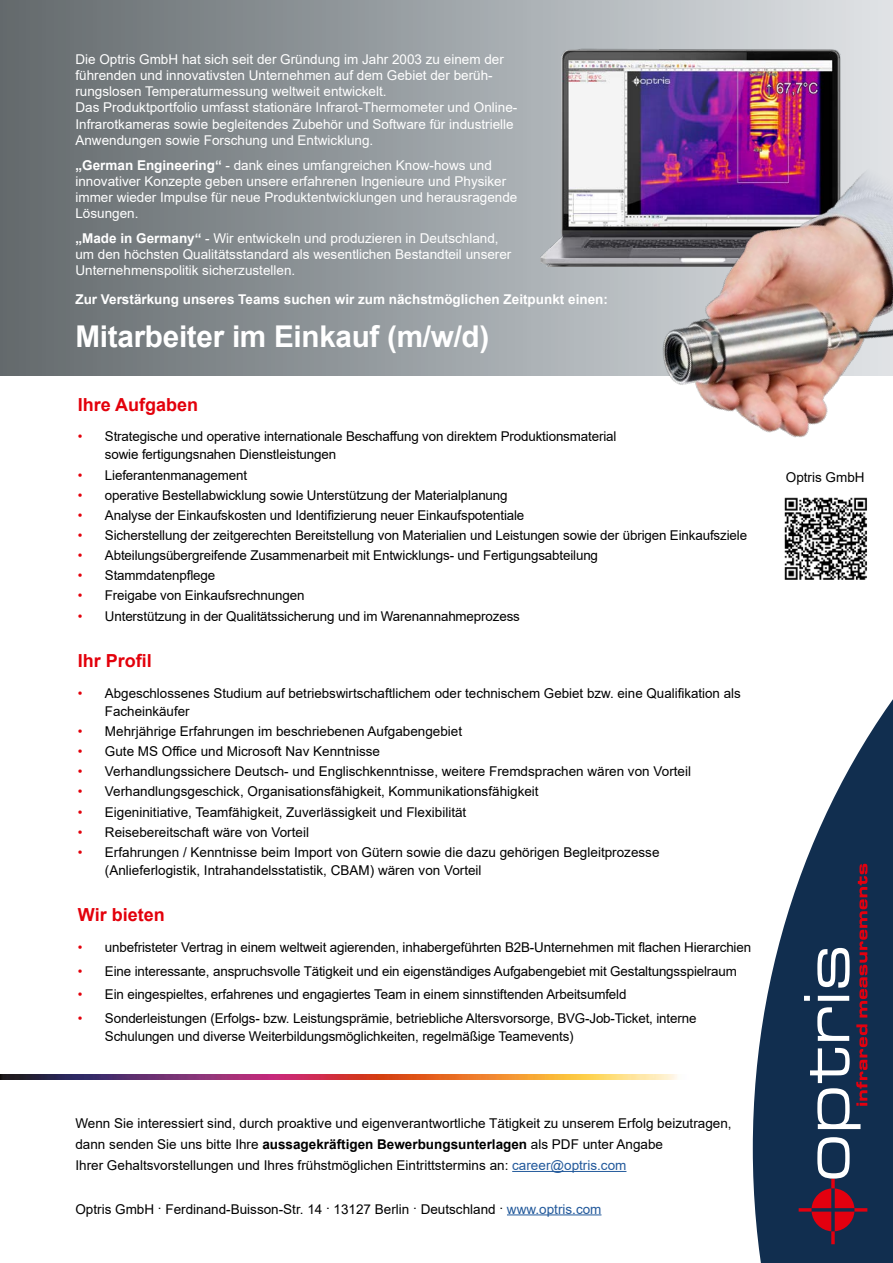
<style>
.page{position:relative;width:893px;height:1263px;background:#fff}
.page>*{position:absolute;margin:0;border:0;box-sizing:border-box;transform-origin:0 0}
.t1{font:700 30px "Arial";letter-spacing:-.01em;color:#fff}
.t2{font:700 18px "Arial";color:#e3000b}
.t3{font:13.5px/18px "Arial";letter-spacing:-.01em;color:#000}
.t4{font:13.5px/16.2px "Arial";color:#fff}
.t5{font:700 13.5px "Arial";color:#fff}
.s1{font-weight:700}
.s2{color:#e3000b}
.s3{color:#22599b}
</style>
<div class="page">
<div style="left:0;top:0;width:893px;height:375px;background:linear-gradient(to right,#61696c,#e0e3e7)"></div>
<svg style="left:753px;top:699px;width:140px;height:564px;fill:#112e4f"></svg>
<svg style="left:799px;top:1137px;width:68px;height:107px;background:#483450"></svg>
<svg style="left:804px;top:864px;width:63px;height:265px;background:#3d4661"></svg>
<img style="left:537px;top:39px;width:329px;height:227px">
<img style="left:612px;top:83px;width:281px;height:355px">
<hr style="left:512px;top:1171px;width:114px;height:1px;background:#22599b">
<img style="left:0;top:1074px;width:677px;height:5px">
<img style="left:784px;top:497px;width:83px;height:83px">
<hr style="left:507px;top:1214px;width:94px;height:1px;background:#22599b">
<p class="t4" style="left:75px;top:51px;width:443px">Die Optris GmbH hat sich seit der Gründung im Jahr 2003 zu einem der führenden und innovativsten Unternehmen auf dem Gebiet der berüh&shy;rungslosen Temperaturmessung weltweit entwickelt.<br>Das Produktportfolio umfasst stationäre Infrarot-Thermometer und Online-Infrarotkameras sowie begleitendes Zubehör und Software für industrielle Anwendungen sowie Forschung und Entwicklung.</p>
<p class="t4" style="left:75px;top:157px;width:443px"><span class="s1">„German Engineering“</span> - dank eines umfangreichen Know-hows und innovativer Konzepte geben unsere erfahrenen Ingenieure und Physiker immer wieder Impulse für neue Produktentwicklungen und herausragende Lösungen.</p>
<p class="t4" style="left:75px;top:230px;width:437px"><span class="s1">„Made in Germany“</span> - Wir entwickeln und produzieren in Deutschland, um den höchsten Qualitätsstandard als wesentlichen Bestandteil unserer<br>Unternehmenspolitik sicherzustellen.</p>
<p class="t5" style="left:75px;top:290px;width:534px">Zur Verstärkung unseres Teams suchen wir zum nächstmöglichen Zeitpunkt einen:</p>
<h1 class="t1" style="left:75px;top:316px;width:415px">Mitarbeiter im Einkauf (m/w/d)</h1>
<h2 class="t2" style="left:78px;top:392px;width:122px">Ihre Aufgaben</h2>
<p class="t3" style="left:105px;top:428px;width:513px;text-indent:-27px"><span class="s2">•</span> Strategische und operative internationale Beschaffung von direktem Produktionsmaterial sowie fertigungsnahen Dienstleistungen</p>
<p class="t3" style="left:78px;top:466px;width:171px"><span class="s2">•</span> Lieferantenmanagement</p>
<p class="t3" style="left:78px;top:486px;width:431px"><span class="s2">•</span> operative Bestellabwicklung sowie Unterstützung der Materialplanung</p>
<p class="t3" style="left:78px;top:506px;width:448px"><span class="s2">•</span> Analyse der Einkaufskosten und Identifizierung neuer Einkaufspotentiale</p>
<p class="t3" style="left:78px;top:526px;width:671px"><span class="s2">•</span> Sicherstellung der zeitgerechten Bereitstellung von Materialien und Leistungen sowie der übrigen Einkaufsziele</p>
<p class="t3" style="left:78px;top:546px;width:522px"><span class="s2">•</span> Abteilungsübergreifende Zusammenarbeit mit Entwicklungs- und Fertigungsabteilung</p>
<p class="t3" style="left:78px;top:566px;width:139px"><span class="s2">•</span> Stammdatenpflege</p>
<p class="t3" style="left:78px;top:586px;width:228px"><span class="s2">•</span> Freigabe von Einkaufsrechnungen</p>
<p class="t3" style="left:78px;top:607px;width:443px"><span class="s2">•</span> Unterstützung in der Qualitätssicherung und im Warenannahmeprozess</p>
<h2 class="t2" style="left:78px;top:648px;width:76px">Ihr Profil</h2>
<p class="t3" style="left:105px;top:684px;width:637px;text-indent:-27px"><span class="s2">•</span> Abgeschlossenes Studium auf betriebswirtschaftlichem oder technischem Gebiet bzw. eine Qualifikation als<br>Facheinkäufer</p>
<p class="t3" style="left:78px;top:722px;width:386px"><span class="s2">•</span> Mehrjährige Erfahrungen im beschriebenen Aufgabengebiet</p>
<p class="t3" style="left:78px;top:742px;width:304px"><span class="s2">•</span> Gute MS Office und Microsoft Nav Kenntnisse</p>
<p class="t3" style="left:78px;top:762px;width:615px"><span class="s2">•</span> Verhandlungssichere Deutsch- und Englischkenntnisse, weitere Fremdsprachen wären von Vorteil</p>
<p class="t3" style="left:78px;top:782px;width:462px"><span class="s2">•</span> Verhandlungsgeschick, Organisationsfähigkeit, Kommunikationsfähigkeit</p>
<p class="t3" style="left:78px;top:803px;width:390px"><span class="s2">•</span> Eigeninitiative, Teamfähigkeit, Zuverlässigkeit und Flexibilität</p>
<p class="t3" style="left:78px;top:823px;width:233px"><span class="s2">•</span> Reisebereitschaft wäre von Vorteil</p>
<p class="t3" style="left:105px;top:843px;width:556px;text-indent:-27px"><span class="s2">•</span> Erfahrungen / Kenntnisse beim Import von Gütern sowie die dazu gehörigen Begleitprozesse (Anlieferlogistik, Intrahandelsstatistik, CBAM) wären von Vorteil</p>
<h2 class="t2" style="left:78px;top:902px;width:88px">Wir bieten</h2>
<p class="t3" style="left:78px;top:938px;width:675px"><span class="s2">•</span> unbefristeter Vertrag in einem weltweit agierenden, inhabergeführten B2B-Unternehmen mit flachen Hierarchien</p>
<p class="t3" style="left:78px;top:962px;width:661px"><span class="s2">•</span> Eine interessante, anspruchsvolle Tätigkeit und ein eigenständiges Aufgabengebiet mit Gestaltungsspielraum</p>
<p class="t3" style="left:78px;top:985px;width:550px"><span class="s2">•</span> Ein eingespieltes, erfahrenes und engagiertes Team in einem sinnstiftenden Arbeitsumfeld</p>
<p class="t3" style="left:105px;top:1009px;width:593px;text-indent:-27px"><span class="s2">•</span> Sonderleistungen (Erfolgs- bzw. Leistungsprämie, betriebliche Altersvorsorge, BVG-Job-Ticket, interne<br>Schulungen und diverse Weiterbildungsmöglichkeiten, regelmäßige Teamevents)</p>
<p class="t3" style="left:75px;top:1113px;width:658px;line-height:21px">Wenn Sie interessiert sind, durch proaktive und eigenverantwortliche Tätigkeit zu unserem Erfolg beizutragen, dann senden Sie uns bitte Ihre <span class="s1">aussagekräftigen Bewerbungsunterlagen</span> als PDF unter Angabe<br>Ihrer Gehaltsvorstellungen und Ihres frühstmöglichen Eintrittstermins an: <span class="s3">career@optris.com</span></p>
<p class="t3" style="left:75px;top:1200px;width:527px">Optris GmbH . Ferdinand-Buisson-Str. 14 . 13127 Berlin . Deutschland . <span class="s3">www.optris.com</span></p>
<p class="t3" style="left:786px;top:468px;width:80px">Optris GmbH</p>
</div>
